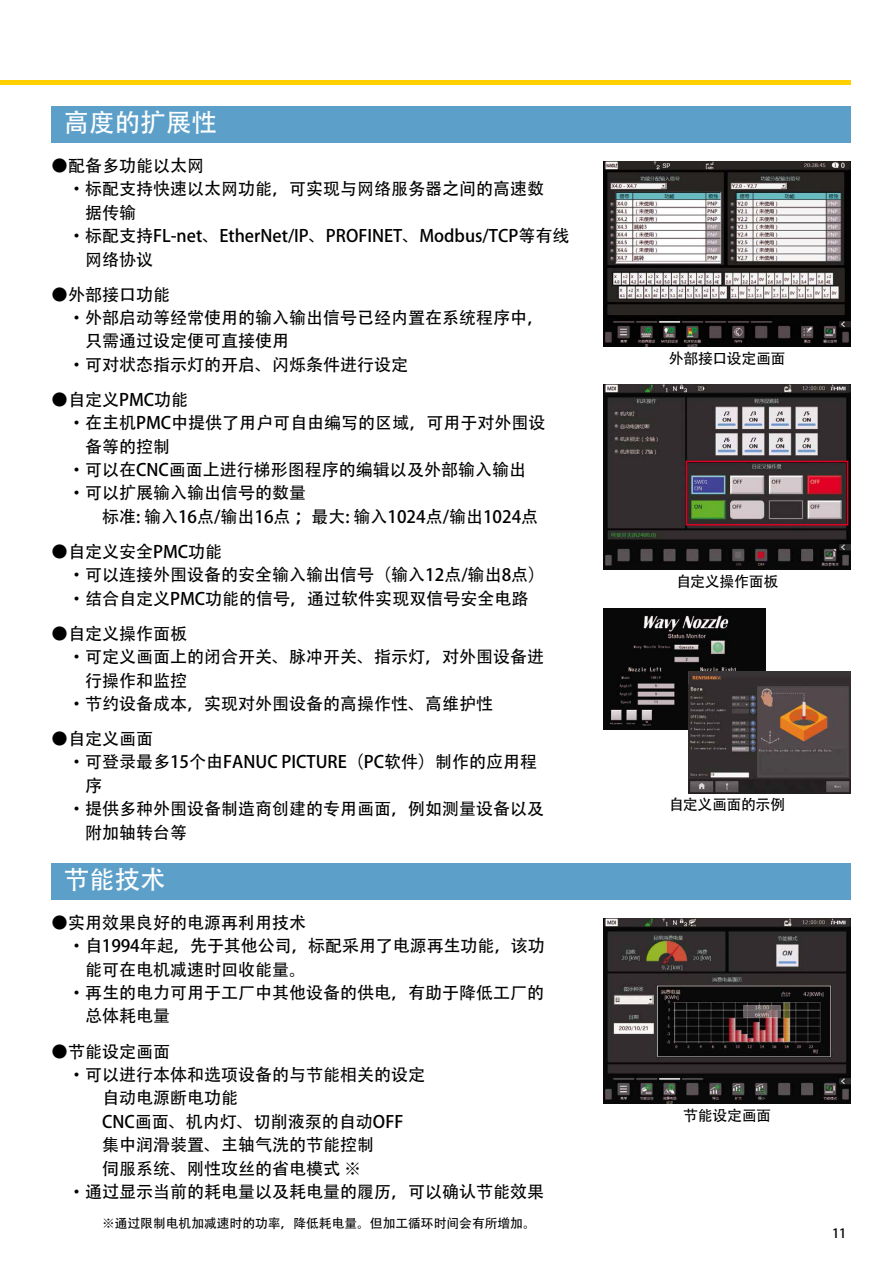
<style>
.page{position:relative;width:893px;height:1263px;background:#fff}
.page>*{position:absolute;margin:0;border:0;box-sizing:border-box;transform-origin:0 0}
.t1{font:25.5px "DF Hei GB W7";color:#fff}
.t2{font:16.95px/23.4px "DF Hei GB W7";color:#000}
.t3{font:14.85px "DF Hei GB W7";letter-spacing:-.02em;color:#000}
.t4{font:12.75px "DF Hei GB W7";color:#000}
.t5{font:12.75px "Univers";color:#000}
</style>
<div class="page">
<div style="left:51px;top:106px;width:799px;height:36px;background:#5ca0ca"></div>
<div style="left:51px;top:863px;width:799px;height:36px;background:#5ca0ca"></div>
<hr style="left:0;top:81px;width:850px;height:4px;background:#ffcf00">
<img style="left:604px;top:162px;width:246px;height:185px">
<img style="left:604px;top:385px;width:246px;height:185px">
<img style="left:604px;top:918px;width:246px;height:185px">
<div style="left:686px;top:461px;width:162px;height:64px;border:1px solid #df0023"></div>
<img style="left:604px;top:608px;width:161px;height:121px">
<img style="left:689px;top:672px;width:161px;height:121px">
<h1 class="t1" style="left:64px;top:107px;width:155px">高度的扩展性</h1>
<p class="t2" style="left:51px;top:154px;width:155px">●配备多功能以太网</p>
<p class="t2" style="left:68px;top:178px;width:478px">·标配支持快速以太网功能，可实现与网络服务器之间的高速数</p>
<p class="t2" style="left:85px;top:201px;width:53px">据传输</p>
<p class="t2" style="left:68px;top:225px;width:503px">·标配支持FL-net、EtherNet/IP、PROFINET、Modbus/TCP等有线</p>
<p class="t2" style="left:85px;top:248px;width:70px">网络协议</p>
<p class="t2" style="left:51px;top:283px;width:121px">●外部接口功能</p>
<p class="t2" style="left:68px;top:306px;width:478px">·外部启动等经常使用的输入输出信号已经内置在系统程序中，</p>
<p class="t2" style="left:85px;top:330px;width:206px">只需通过设定便可直接使用</p>
<p class="t2" style="left:68px;top:353px;width:342px">·可对状态指示灯的开启、闪烁条件进行设定</p>
<p class="t2" style="left:51px;top:388px;width:139px">●自定义PMC功能</p>
<p class="t2" style="left:68px;top:412px;width:479px">·在主机PMC中提供了用户可自由编写的区域，可用于对外围设</p>
<p class="t2" style="left:85px;top:435px;width:87px">备等的控制</p>
<p class="t2" style="left:68px;top:458px;width:459px">·可以在CNC画面上进行梯形图程序的编辑以及外部输入输出</p>
<p class="t2" style="left:68px;top:482px;width:240px">·可以扩展输入输出信号的数量</p>
<p class="t2" style="left:85px;top:505px;width:455px">　标准: 输入16点/输出16点 ；最大: 输入1024点/输出1024点</p>
<p class="t2" style="left:68px;top:540px;width:479px;text-indent:-17px">●自定义安全PMC功能<br>·可以连接外围设备的安全输入输出信号（输入12点/输出8点）·结合自定义PMC功能的信号，通过软件实现双信号安全电路</p>
<p class="t2" style="left:51px;top:622px;width:138px">●自定义操作面板</p>
<p class="t2" style="left:68px;top:646px;width:478px">·可定义画面上的闭合开关、脉冲开关、指示灯，对外围设备进</p>
<p class="t2" style="left:85px;top:669px;width:104px">行操作和监控</p>
<p class="t2" style="left:68px;top:692px;width:427px">·节约设备成本，实现对外围设备的高操作性、高维护性</p>
<p class="t2" style="left:51px;top:727px;width:104px">●自定义画面</p>
<p class="t2" style="left:68px;top:751px;width:471px">·可登录最多15个由FANUC PICTURE（PC软件）制作的应用程</p>
<p class="t2" style="left:85px;top:774px;width:19px">序</p>
<p class="t2" style="left:68px;top:798px;width:478px">·提供多种外围设备制造商创建的专用画面，例如测量设备以及</p>
<p class="t2" style="left:85px;top:821px;width:104px">附加轴转台等</p>
<h1 class="t1" style="left:64px;top:864px;width:104px">节能技术</h1>
<p class="t2" style="left:51px;top:911px;width:257px">●实用效果良好的电源再利用技术</p>
<p class="t2" style="left:68px;top:935px;width:478px">·自1994年起，先于其他公司，标配采用了电源再生功能，该功</p>
<p class="t2" style="left:85px;top:958px;width:223px">能可在电机减速时回收能量。</p>
<p class="t2" style="left:68px;top:981px;width:478px">·再生的电力可用于工厂中其他设备的供电，有助于降低工厂的</p>
<p class="t2" style="left:85px;top:1005px;width:87px">总体耗电量</p>
<p class="t2" style="left:51px;top:1040px;width:121px">●节能设定画面</p>
<p class="t2" style="left:68px;top:1063px;width:359px">·可以进行本体和选项设备的与节能相关的设定</p>
<p class="t2" style="left:85px;top:1087px;width:155px">　自动电源断电功能</p>
<p class="t2" style="left:85px;top:1110px;width:320px">　CNC画面、机内灯、切削液泵的自动OFF</p>
<p class="t2" style="left:85px;top:1133px;width:291px">　集中润滑装置、主轴气洗的节能控制</p>
<p class="t2" style="left:85px;top:1157px;width:277px">　伺服系统、刚性攻丝的省电模式 ※</p>
<p class="t2" style="left:68px;top:1180px;width:478px">·通过显示当前的耗电量以及耗电量的履历，可以确认节能效果</p>
<p class="t4" style="left:102px;top:1215px;width:435px">※通过限制电机加减速时的功率，降低耗电量。但加工循环时间会有所增加。</p>
<p class="t3" style="left:669px;top:349px;width:118px">外部接口设定画面</p>
<p class="t3" style="left:676px;top:572px;width:104px">自定义操作面板</p>
<p class="t3" style="left:669px;top:796px;width:118px">自定义画面的示例</p>
<p class="t3" style="left:683px;top:1106px;width:89px">节能设定画面</p>
<p class="t5" style="left:832px;top:1225px;width:16px">11</p>
</div>
